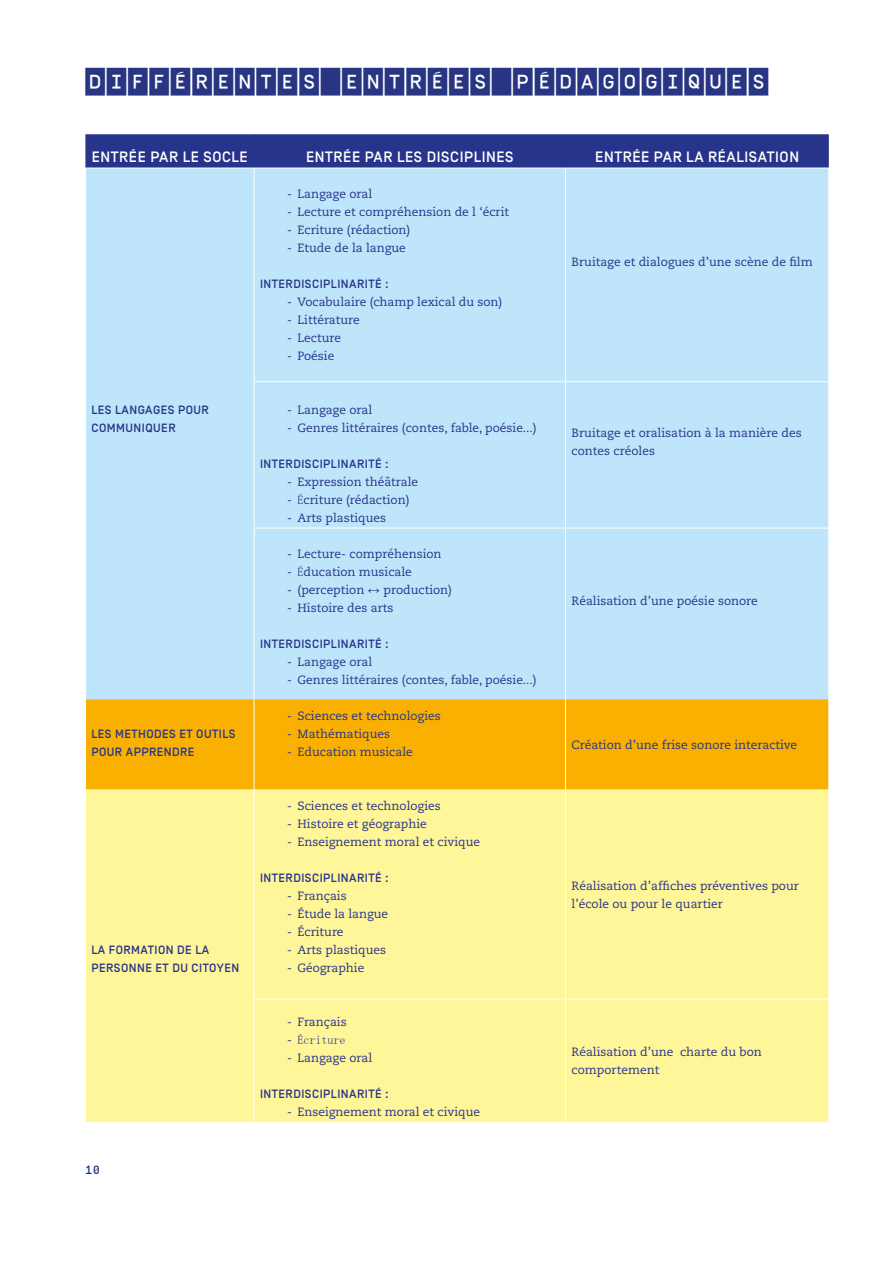
<style>
.page{position:relative;width:893px;height:1263px;background:#fff}
.page>*{position:absolute;margin:0;border:0;box-sizing:border-box;transform-origin:0 0}
.t1{font:500 27.75px "Simplon CNDP";letter-spacing:.04em;color:#283583}
.t2{font:500 15px "Simplon BP";letter-spacing:.04em;color:#fff}
.t3{font:12px/18px "Caecilia LT Std";color:#27348b}
.t4{font:500 12px/18px "Simplon BP";letter-spacing:.04em;color:#27348b}
.t5{font:12px "MS Mincho";color:#27348b}
.t6{font:500 12px "Simplon BP Mono";color:#27348b}
.s1{font-family:"MS Mincho"}
.s2{font-family:"Times New Roman"}
.s3{font-family:"Caecilia LT Std"}
</style>
<div class="page">
<div style="left:85px;top:134px;width:744px;height:34px;background:#27348b"></div>
<div style="left:86px;top:169px;width:742px;height:530px;background:#bfe5fa"></div>
<div style="left:86px;top:699px;width:742px;height:90px;background:#f9b000"></div>
<div style="left:86px;top:789px;width:742px;height:333px;background:#fff599"></div>
<hr style="left:254px;top:134px;width:1px;height:34px;background:#27348b">
<hr style="left:565px;top:134px;width:1px;height:34px;background:#27348b">
<hr style="left:254px;top:168px;width:1px;height:213px;background:#fff">
<hr style="left:565px;top:168px;width:1px;height:213px;background:#fff">
<hr style="left:254px;top:381px;width:312px;height:1px;background:#fff">
<hr style="left:254px;top:382px;width:1px;height:146px;background:#fff">
<hr style="left:566px;top:381px;width:263px;height:1px;background:#fff">
<hr style="left:565px;top:382px;width:1px;height:146px;background:#fff">
<hr style="left:254px;top:528px;width:312px;height:1px;background:#fff">
<hr style="left:254px;top:528px;width:1px;height:171px;background:#fff">
<hr style="left:566px;top:528px;width:263px;height:1px;background:#fff">
<hr style="left:565px;top:528px;width:1px;height:171px;background:#fff">
<hr style="left:254px;top:699px;width:1px;height:90px;background:#fff">
<hr style="left:565px;top:699px;width:1px;height:90px;background:#fff">
<hr style="left:254px;top:789px;width:1px;height:210px;background:#fff">
<hr style="left:565px;top:789px;width:1px;height:210px;background:#fff">
<hr style="left:254px;top:999px;width:312px;height:1px;background:#fff">
<hr style="left:254px;top:999px;width:1px;height:123px;background:#fff">
<hr style="left:566px;top:999px;width:263px;height:1px;background:#fff">
<hr style="left:565px;top:999px;width:1px;height:123px;background:#fff">
<h1 class="t1" style="left:85px;top:68px;width:685px">DIFFÉRENTES ENTRÉES PÉDAGOGIQUES</h1>
<p class="t2" style="left:92px;top:148px;width:158px">ENTRÉE PAR LE SOCLE</p>
<p class="t2" style="left:306px;top:148px;width:209px">ENTRÉE PAR LES DISCIPLINES</p>
<p class="t2" style="left:595px;top:148px;width:205px">ENTRÉE PAR LA RÉALISATION</p>
<p class="t4" style="left:91px;top:401px;width:119px">LES LANGAGES POUR<br>COMMUNIQUER</p>
<p class="t4" style="left:91px;top:725px;width:146px">LES METHODES ET OUTILS<br>POUR APPRENDRE</p>
<p class="t4" style="left:91px;top:941px;width:149px">LA FORMATION DE LA<br>PERSONNE ET DU CITOYEN</p>
<p class="t6" style="left:85px;top:1162px;width:17px">10</p>
<p class="t3" style="left:287px;top:185px;width:87px">- Langage oral</p>
<p class="t3" style="left:287px;top:203px;width:224px">- Lecture et compréhension de l ‘écrit</p>
<p class="t3" style="left:287px;top:221px;width:125px">- Ecriture (rédaction)</p>
<p class="t3" style="left:287px;top:239px;width:120px">- Etude de la langue</p>
<p class="t4" style="left:260px;top:275px;width:130px">INTERDISCIPLINARITÉ :</p>
<p class="t3" style="left:287px;top:293px;width:217px">- Vocabulaire (champ lexical du son)</p>
<p class="t3" style="left:287px;top:311px;width:74px">- Littérature</p>
<p class="t3" style="left:287px;top:329px;width:56px">- Lecture</p>
<p class="t3" style="left:287px;top:347px;width:49px">- Poésie</p>
<p class="t3" style="left:287px;top:401px;width:87px">- Langage oral</p>
<p class="t3" style="left:287px;top:419px;width:251px">- Genres littéraires (contes, fable, poésie...)</p>
<p class="t4" style="left:260px;top:455px;width:130px">INTERDISCIPLINARITÉ :</p>
<p class="t3" style="left:287px;top:473px;width:133px">- Expression théâtrale</p>
<p class="t3" style="left:287px;top:491px;width:124px">- <span class="s1">É</span>criture (rédaction)</p>
<p class="t3" style="left:287px;top:509px;width:101px">- Arts plastiques</p>
<p class="t3" style="left:287px;top:545px;width:156px">- Lecture- compréhension</p>
<p class="t3" style="left:287px;top:563px;width:126px">- <span class="s1">É</span>ducation musicale</p>
<p class="t3" style="left:287px;top:581px;width:166px">- (perception <span class="s2">↔</span> production)</p>
<p class="t3" style="left:287px;top:599px;width:108px">- Histoire des arts</p>
<p class="t4" style="left:260px;top:635px;width:130px">INTERDISCIPLINARITÉ :</p>
<p class="t3" style="left:287px;top:653px;width:87px">- Langage oral</p>
<p class="t3" style="left:287px;top:671px;width:251px">- Genres littéraires (contes, fable, poésie...)</p>
<p class="t3" style="left:287px;top:707px;width:155px">- Sciences et technologies</p>
<p class="t3" style="left:287px;top:725px;width:105px">- Mathématiques</p>
<p class="t3" style="left:287px;top:743px;width:127px">- Education musicale</p>
<p class="t3" style="left:287px;top:797px;width:155px">- Sciences et technologies</p>
<p class="t3" style="left:287px;top:815px;width:141px">- Histoire et géographie</p>
<p class="t3" style="left:287px;top:833px;width:195px">- Enseignement moral et civique</p>
<p class="t4" style="left:260px;top:869px;width:130px">INTERDISCIPLINARITÉ :</p>
<p class="t3" style="left:287px;top:887px;width:61px">- Français</p>
<p class="t3" style="left:287px;top:905px;width:103px">- Étude la langue</p>
<p class="t3" style="left:287px;top:923px;width:58px">- Écriture</p>
<p class="t3" style="left:287px;top:941px;width:101px">- Arts plastiques</p>
<p class="t3" style="left:287px;top:959px;width:79px">- Géographie</p>
<p class="t3" style="left:287px;top:1013px;width:61px">- Français</p>
<p class="t5" style="left:287px;top:1034px;width:60px"><span class="s3">-</span> Écriture</p>
<p class="t3" style="left:287px;top:1049px;width:87px">- Langage oral</p>
<p class="t4" style="left:260px;top:1085px;width:130px">INTERDISCIPLINARITÉ :</p>
<p class="t3" style="left:287px;top:1103px;width:195px">- Enseignement moral et civique</p>
<p class="t3" style="left:572px;top:253px;width:243px">Bruitage et dialogues d’une scène de film</p>
<p class="t3" style="left:572px;top:424px;width:232px">Bruitage et oralisation à la manière des contes créoles</p>
<p class="t3" style="left:572px;top:592px;width:188px">Réalisation d’une poésie sonore</p>
<p class="t3" style="left:572px;top:736px;width:227px">Création d’une frise sonore interactive</p>
<p class="t3" style="left:572px;top:877px;width:229px">Réalisation d’affiches préventives pour l’école ou pour le quartier</p>
<p class="t3" style="left:572px;top:1043px;width:192px">Réalisation d’une charte du bon comportement</p>
</div>
